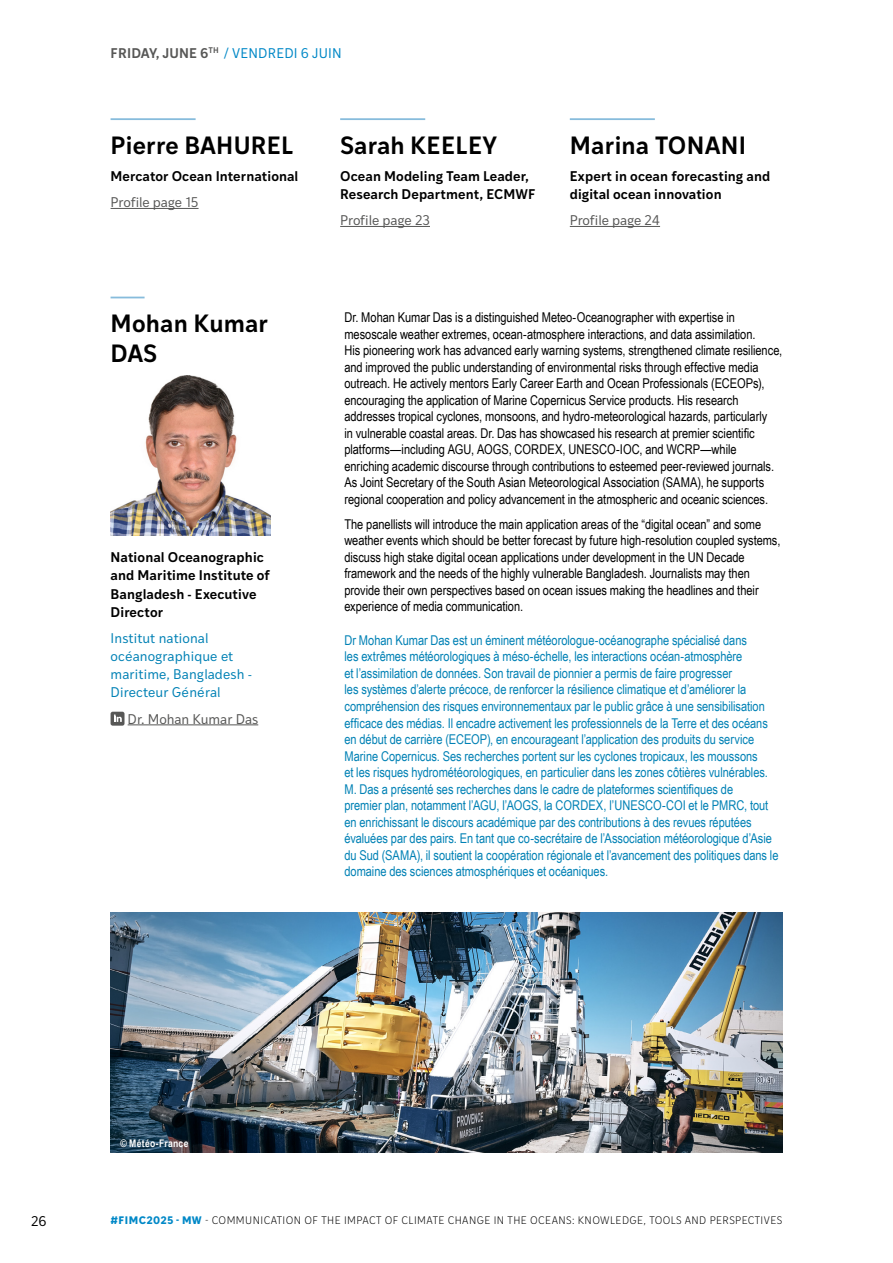
<style>
.page{position:relative;width:893px;height:1263px;background:#fff}
.page>*{position:absolute;margin:0;border:0;box-sizing:border-box;transform-origin:0 0}
.Nom_intervenant{font:600 24px/30px "Ivy Style Sans";letter-spacing:.01em;color:#000}
.body_arial_reg_9{font:13.5px/16.5px "Arial Narrow";letter-spacing:-.005em;color:#000}
.body_arial_reg_9-2{font:13.5px/16.5px "Arial Narrow";letter-spacing:-.005em;color:#0081b5}
.poste{font:600 13.5px/18px "Ivy Style Sans";letter-spacing:.01em;color:#000}
.poste-2{font:13.5px/18px "Ivy Style Sans";letter-spacing:.01em;color:#0081b5}
.Style_de_paragraphe_1{font:13.5px "Ivy Style Sans";letter-spacing:-.01em;color:#575756}
.t1{font:13.5px "Ivy Style Sans";letter-spacing:.01em;color:#0088c7}
.t2{font:13.5px "Ivy Style Sans";color:#000}
.t3{font:300 10.5px "Ivy Style Sans";letter-spacing:.04em;color:#000}
.body_arial_reg_9-3{font:700 10.5px "Arial Narrow";letter-spacing:.025em;color:#fff}
.s1{font-weight:600;color:#575756}
.s2{font-weight:700;color:#0088c7}
</style>
<div class="page">
<hr style="left:111px;top:297px;width:34px;height:1px;background:#87bcdc">
<hr style="left:128px;top:724px;width:130px;height:1px;background:#575756">
<img style="left:111px;top:376px;width:160px;height:160px">
<svg style="left:111px;top:712px;width:14px;height:14px"></svg>
<hr style="left:111px;top:118px;width:85px;height:2px;background:#87bcdc">
<hr style="left:111px;top:208px;width:88px;height:1px;background:#575756">
<hr style="left:340px;top:118px;width:85px;height:2px;background:#87bcdc">
<hr style="left:340px;top:226px;width:90px;height:1px;background:#575756">
<hr style="left:570px;top:118px;width:85px;height:2px;background:#87bcdc">
<hr style="left:570px;top:226px;width:90px;height:1px;background:#575756">
<img style="left:111px;top:913px;width:671px;height:239px">
<p class="t1" style="left:111px;top:43px;width:233px"><span class="s1">FRIDAY, JUNE 6</span><sup>TH</sup> / VENDREDI 6 JUIN</p>
<p class="Nom_intervenant" style="left:111px;top:129px;width:184px">Pierre BAHUREL</p>
<p class="poste" style="left:111px;top:166px;width:189px">Mercator Ocean International</p>
<p class="Style_de_paragraphe_1" style="left:111px;top:192px;width:90px">Profile page 15</p>
<p class="Nom_intervenant" style="left:340px;top:129px;width:159px">Sarah KEELEY</p>
<p class="poste" style="left:340px;top:166px;width:197px">Ocean Modeling Team Leader,<br>Research Department, ECMWF</p>
<p class="Style_de_paragraphe_1" style="left:340px;top:210px;width:91px">Profile page 23</p>
<p class="Nom_intervenant" style="left:570px;top:129px;width:178px">Marina TONANI</p>
<p class="poste" style="left:570px;top:166px;width:202px">Expert in ocean forecasting and digital ocean innovation</p>
<p class="Style_de_paragraphe_1" style="left:570px;top:210px;width:92px">Profile page 24</p>
<p class="Nom_intervenant" style="left:111px;top:307px;width:159px">Mohan Kumar<br>DAS</p>
<p class="poste" style="left:111px;top:548px;width:161px">National Oceanographic and Maritime Institute of<br>Bangladesh - Executive<br>Director</p>
<p class="poste-2" style="left:111px;top:628px;width:143px">Institut national océanographique et maritime, Bangladesh -<br>Directeur Général</p>
<p class="Style_de_paragraphe_1" style="left:128px;top:709px;width:132px">Dr. Mohan Kumar Das</p>
<p class="body_arial_reg_9" style="left:344px;top:309px;width:439px">Dr. Mohan Kumar Das is a distinguished Meteo-Oceanographer with expertise in mesoscale weather extremes, ocean-atmosphere interactions, and data assimilation.<br>His pioneering work has advanced early warning systems, strengthened climate resilience, and improved the public understanding of environmental risks through effective media outreach. He actively mentors Early Career Earth and Ocean Professionals (ECEOPs), encouraging the application of Marine Copernicus Service products. His research addresses tropical cyclones, monsoons, and hydro-meteorological hazards, particularly<br>in vulnerable coastal areas. Dr. Das has showcased his research at premier scientific platforms—including AGU, AOGS, CORDEX, UNESCO-IOC, and WCRP—while enriching academic discourse through contributions to esteemed peer-reviewed journals.<br>As Joint Secretary of the South Asian Meteorological Association (SAMA), he supports regional cooperation and policy advancement in the atmospheric and oceanic sciences.</p>
<p class="body_arial_reg_9" style="left:344px;top:515px;width:438px">The panellists will introduce the main application areas of the “digital ocean” and some weather events which should be better forecast by future high-resolution coupled systems, discuss high stake digital ocean applications under development in the UN Decade framework and the needs of the highly vulnerable Bangladesh. Journalists may then provide their own perspectives based on ocean issues making the headlines and their experience of media communication.</p>
<p class="body_arial_reg_9-2" style="left:344px;top:631px;width:436px">Dr Mohan Kumar Das est un éminent météorologue-océanographe spécialisé dans<br>les extrêmes météorologiques à méso-échelle, les interactions océan-atmosphère<br>et l’assimilation de données. Son travail de pionnier a permis de faire progresser<br>les systèmes d’alerte précoce, de renforcer la résilience climatique et d’améliorer la compréhension des risques environnementaux par le public grâce à une sensibilisation efficace des médias. Il encadre activement les professionnels de la Terre et des océans en début de carrière (ECEOP), en encourageant l’application des produits du service Marine Copernicus. Ses recherches portent sur les cyclones tropicaux, les moussons<br>et les risques hydrométéorologiques, en particulier dans les zones côtières vulnérables.<br>M. Das a présenté ses recherches dans le cadre de plateformes scientifiques de<br>premier plan, notamment l’AGU, l’AOGS, la CORDEX, l’UNESCO-COI et le PMRC, tout en enrichissant le discours académique par des contributions à des revues réputées évaluées par des pairs. En tant que co-secrétaire de l’Association météorologique d’Asie du Sud (SAMA), il soutient la coopération régionale et l’avancement des politiques dans le domaine des sciences atmosphériques et océaniques.</p>
<p class="body_arial_reg_9-3" style="left:120px;top:1136px;width:70px">© Météo-France</p>
<p class="t2" style="left:31px;top:1212px;width:17px">26</p>
<p class="t3" style="left:111px;top:1213px;width:673px"><span class="s2">#FIMC2025 - MW</span> - COMMUNICATION OF THE IMPACT OF CLIMATE CHANGE IN THE OCEANS: KNOWLEDGE, TOOLS AND PERSPECTIVES</p>
</div>
